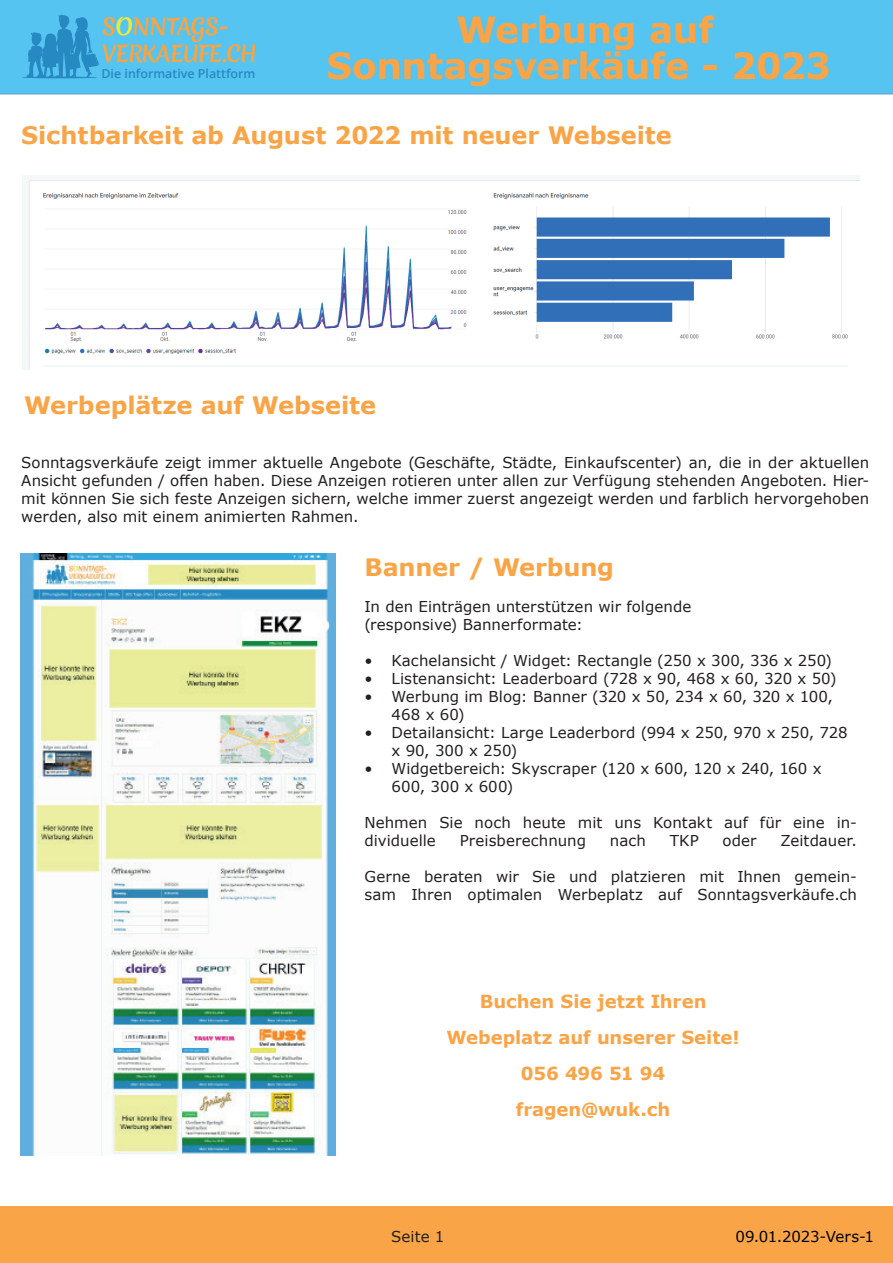
<style>
.page{position:relative;width:893px;height:1263px;background:#fff}
.page>*{position:absolute;margin:0;border:0;box-sizing:border-box;transform-origin:0 0}
.t1{font:700 36px/36px "Verdana";letter-spacing:-.01em;color:#f9a446;text-align:center}
.t2{font:700 24px "Verdana";letter-spacing:-.005em;color:#f9a446}
.t3{font:700 22.05px/26.5px "Merienda";letter-spacing:-.05em;color:#f6a445}
.t4{font:700 18px/36px "Verdana";letter-spacing:-.005em;color:#f9a446;text-align:center}
.t5{font:15px/18px "Verdana";letter-spacing:.005em;color:#231f20}
.t6{font:15px "Verdana";letter-spacing:-.015em;color:#000001}
.t7{font:600 12.3px "Open Sans";color:#2789c2}
.s1{color:#eeea39}
</style>
<div class="page">
<div style="left:0;top:0;width:893px;height:94px;background:#55c4f0"></div>
<div style="left:0;top:1206px;width:893px;height:57px;background:#f9a446"></div>
<hr style="left:22px;top:77px;width:75px;height:1px;background:#2789c2;border-radius:50%">
<svg style="left:27px;top:15px;width:72px;height:63px"></svg>
<img style="left:21px;top:554px;width:315px;height:601px">
<img style="left:28px;top:180px;width:832px;height:189px">
<h3 class="t3" style="left:102px;top:14px;width:156px">S<span class="s1">O</span>NNTAGS-<br>VERKAEUFE.CH</h3>
<p class="t7" style="left:102px;top:66px;width:155px">Die informative Plattform</p>
<h1 class="t1" style="left:326px;top:11px;width:506px">Werbung auf<br>Sonntagsverkäufe - 2023</h1>
<h2 class="t2" style="left:21px;top:119px;width:652px">Sichtbarkeit ab August 2022 mit neuer Webseite</h2>
<h2 class="t2" style="left:24px;top:388px;width:353px">Werbeplätze auf Webseite</h2>
<p class="t5" style="left:21px;top:453px;width:850px;text-align:justify">Sonntagsverkäufe zeigt immer aktuelle Angebote (Geschäfte, Städte, Einkaufscenter) an, die in der aktuellen Ansicht gefunden / offen haben. Diese Anzeigen rotieren unter allen zur Verfügung stehenden Angeboten. Hier&shy;mit können Sie sich feste Anzeigen sichern, welche immer zuerst angezeigt werden und farblich hervorgehoben werden, also mit einem animierten Rahmen.</p>
<h2 class="t2" style="left:364px;top:550px;width:251px">Banner / Werbung</h2>
<p class="t5" style="left:364px;top:597px;width:328px">In den Einträgen unterstützen wir folgende (responsive) Bannerformate:</p>
<p class="t5" style="left:364px;top:651px;width:469px">• Kachelansicht / Widget: Rectangle (250 x 300, 336 x 250)</p>
<p class="t5" style="left:364px;top:669px;width:473px">• Listenansicht: Leaderboard (728 x 90, 468 x 60, 320 x 50)</p>
<p class="t5" style="left:392px;top:687px;width:443px;text-indent:-27px">• Werbung im Blog: Banner (320 x 50, 234 x 60, 320 x 100,<br>468 x 60)</p>
<p class="t5" style="left:392px;top:723px;width:458px;text-indent:-27px">• Detailansicht: Large Leaderbord (994 x 250, 970 x 250, 728 x 90, 300 x 250)</p>
<p class="t5" style="left:392px;top:759px;width:431px;text-indent:-27px">• Widgetbereich: Skyscraper (120 x 600, 120 x 240, 160 x<br>600, 300 x 600)</p>
<p class="t5" style="left:364px;top:813px;width:494px">Nehmen Sie noch heute mit uns Kontakt auf für eine in&shy;dividuelle</p>
<p class="t5" style="left:460px;top:831px;width:128px">Preisberechnung</p>
<p class="t5" style="left:610px;top:831px;width:38px">nach</p>
<p class="t5" style="left:670px;top:831px;width:31px">TKP</p>
<p class="t5" style="left:723px;top:831px;width:36px">oder</p>
<p class="t5" style="left:780px;top:831px;width:78px">Zeitdauer.</p>
<p class="t5" style="left:364px;top:867px;width:494px">Gerne beraten wir Sie und platzieren mit Ihnen gemein&shy;sam Ihren optimalen Werbeplatz auf Sonntagsverkäufe.ch</p>
<p class="t4" style="left:446px;top:983px;width:295px">Buchen Sie jetzt Ihren<br>Webeplatz auf unserer Seite!<br>056 496 51 94 fragen@wuk.ch</p>
<p class="t5" style="left:391px;top:1227px;width:55px">Seite 1</p>
<p class="t6" style="left:735px;top:1226px;width:140px">09.01.2023-Vers-1</p>
</div>
